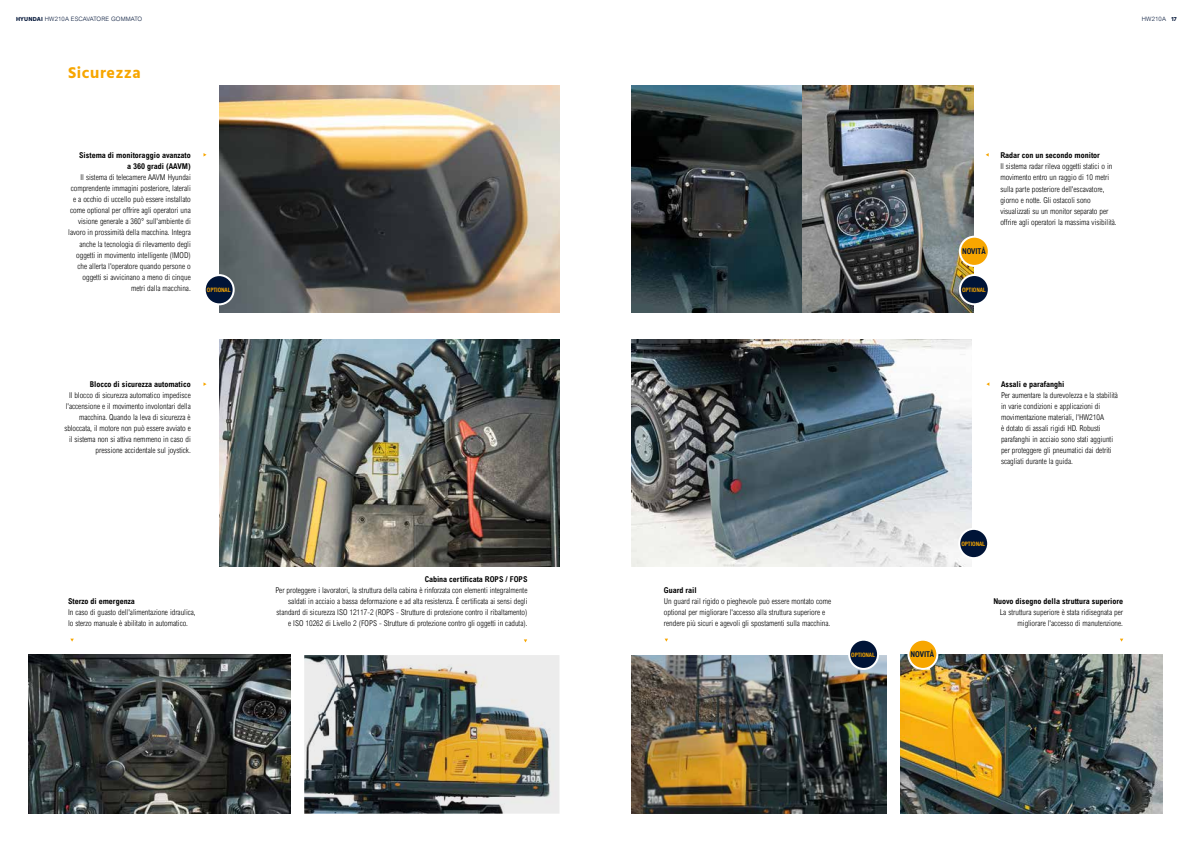
<style>
.page{position:relative;width:1191px;height:842px;background:#fff}
.page>*{position:absolute;margin:0;border:0;box-sizing:border-box;transform-origin:0 0}
.t1{font:700 16px "Hind";letter-spacing:.04em;color:#f7a600}
.t2{font:300 condensed 8px/11px "Arial";color:#000;text-align:right}
.t3{font:700 condensed 8px/11px "Arial";color:#000;text-align:right}
.t4{font:700 condensed 8px "Arial";letter-spacing:-.01em;color:#001437}
.t5{font:300 6px "Arial";letter-spacing:.02em;color:#001437}
.t6{font:700 condensed 6px "Arial";letter-spacing:-.02em;color:#f7a600}
.s1{font-family:"Hind";font-weight:700}
</style>
<div class="page">
<img style="left:632px;top:655px;width:254px;height:159px">
<img style="left:631px;top:339px;width:340px;height:227px">
<img style="left:304px;top:655px;width:255px;height:159px">
<img style="left:219px;top:86px;width:340px;height:226px">
<img style="left:632px;top:86px;width:171px;height:226px">
<img style="left:803px;top:86px;width:170px;height:226px">
<img style="left:900px;top:655px;width:262px;height:159px">
<img style="left:219px;top:339px;width:340px;height:227px">
<img style="left:28px;top:655px;width:263px;height:159px">
<div style="left:960px;top:237px;width:28px;height:29px;background:#f7a600;border-radius:50%"></div>
<div style="left:959px;top:236px;width:30px;height:31px;border:2px solid #fff;border-radius:50%"></div>
<div style="left:908px;top:640px;width:29px;height:29px;background:#f7a600;border-radius:50%"></div>
<div style="left:907px;top:639px;width:31px;height:31px;border:2px solid #fff;border-radius:50%"></div>
<div style="left:960px;top:275px;width:28px;height:29px;background:#001437;border-radius:50%"></div>
<div style="left:959px;top:274px;width:30px;height:31px;border:2px solid #fff;border-radius:50%"></div>
<div style="left:849px;top:640px;width:29px;height:29px;background:#001437;border-radius:50%"></div>
<div style="left:848px;top:639px;width:31px;height:31px;border:2px solid #fff;border-radius:50%"></div>
<div style="left:205px;top:275px;width:29px;height:29px;background:#001437;border-radius:50%"></div>
<div style="left:204px;top:274px;width:31px;height:31px;border:2px solid #fff;border-radius:50%"></div>
<div style="left:959px;top:529px;width:29px;height:29px;background:#001437;border-radius:50%"></div>
<div style="left:958px;top:528px;width:31px;height:31px;border:2px solid #fff;border-radius:50%"></div>
<p class="t5" style="left:16px;top:15px;width:128px"><span class="s1">HYUNDAI</span> HW210A ESCAVATORE GOMMATO</p>
<p class="t5" style="left:1141px;top:15px;width:37px">HW210A <span class="s1">17</span></p>
<h1 class="t1" style="left:68px;top:63px;width:74px">Sicurezza</h1>
<p class="t3" style="left:79px;top:150px;width:113px">Sistema di monitoraggio avanzato a 360 gradi (AAVM)</p>
<p class="t2" style="left:68px;top:172px;width:124px">Il sistema di telecamere AAVM Hyundai comprendente immagini posteriore, laterali e a occhio di uccello può essere installato come optional per offrire agli operatori una visione generale a 360° sull'ambiente di lavoro in prossimità della macchina. Integra anche la tecnologia di rilevamento degli oggetti in movimento intelligente (IMOD) che allerta l'operatore quando persone o oggetti si avvicinano a meno di cinque metri dalla macchina.</p>
<p class="t6" style="left:207px;top:286px;width:25px">OPTIONAL</p>
<p class="t3" style="left:90px;top:379px;width:102px">Blocco di sicurezza automatico</p>
<p class="t2" style="left:64px;top:390px;width:128px">Il blocco di sicurezza automatico impedisce l'accensione e il movimento involontari della macchina. Quando la leva di sicurezza è sbloccata, il motore non può essere avviato e il sistema non si attiva nemmeno in caso di pressione accidentale sul joystick.</p>
<p class="t3" style="left:68px;top:596px;width:68px">Sterzo di emergenza</p>
<p class="t2" style="left:68px;top:607px;width:129px;text-align:left">In caso di guasto dell'alimentazione idraulica, lo sterzo manuale è abilitato in automatico.</p>
<p class="t3" style="left:425px;top:574px;width:104px">Cabina certificata ROPS / FOPS</p>
<p class="t2" style="left:275px;top:585px;width:253px">Per proteggere i lavoratori, la struttura della cabina è rinforzata con elementi integralmente saldati in acciaio a bassa deformazione e ad alta resistenza. È certificata ai sensi degli standard di sicurezza ISO 12117-2 (ROPS - Strutture di protezione contro il ribaltamento) e ISO 10262 di Livello 2 (FOPS - Strutture di protezione contro gli oggetti in caduta).</p>
<p class="t3" style="left:664px;top:584px;width:34px">Guard rail</p>
<p class="t2" style="left:664px;top:595px;width:169px;text-align:left">Un guard rail rigido o pieghevole può essere montato come optional per migliorare l'accesso alla struttura superiore e rendere più sicuri e agevoli gli spostamenti sulla macchina.</p>
<p class="t6" style="left:851px;top:651px;width:25px">OPTIONAL</p>
<p class="t4" style="left:962px;top:247px;width:25px">NOVITÀ</p>
<p class="t6" style="left:962px;top:286px;width:25px">OPTIONAL</p>
<p class="t3" style="left:1000px;top:150px;width:101px">Radar con un secondo monitor</p>
<p class="t2" style="left:1000px;top:161px;width:118px;text-align:left">Il sistema radar rileva oggetti statici o in movimento entro un raggio di 10 metri sulla parte posteriore dell'escavatore, giorno e notte. Gli ostacoli sono visualizzati su un monitor separato per offrire agli operatori la massima visibilità.</p>
<p class="t3" style="left:1001px;top:379px;width:65px">Assali e parafanghi</p>
<p class="t2" style="left:1001px;top:390px;width:118px;text-align:left">Per aumentare la durevolezza e la stabilità in varie condizioni e applicazioni di movimentazione materiali, l'HW210A<br>è dotato di assali rigidi HD. Robusti parafanghi in acciaio sono stati aggiunti per proteggere gli pneumatici dai detriti scagliati durante la guida.</p>
<p class="t4" style="left:910px;top:650px;width:25px">NOVITÀ</p>
<p class="t6" style="left:961px;top:540px;width:25px">OPTIONAL</p>
<p class="t3" style="left:993px;top:595px;width:131px">Nuovo disegno della struttura superiore</p>
<p class="t2" style="left:999px;top:606px;width:125px">La struttura superiore è stata ridisegnata per migliorare l'accesso di manutenzione.</p>
</div>
